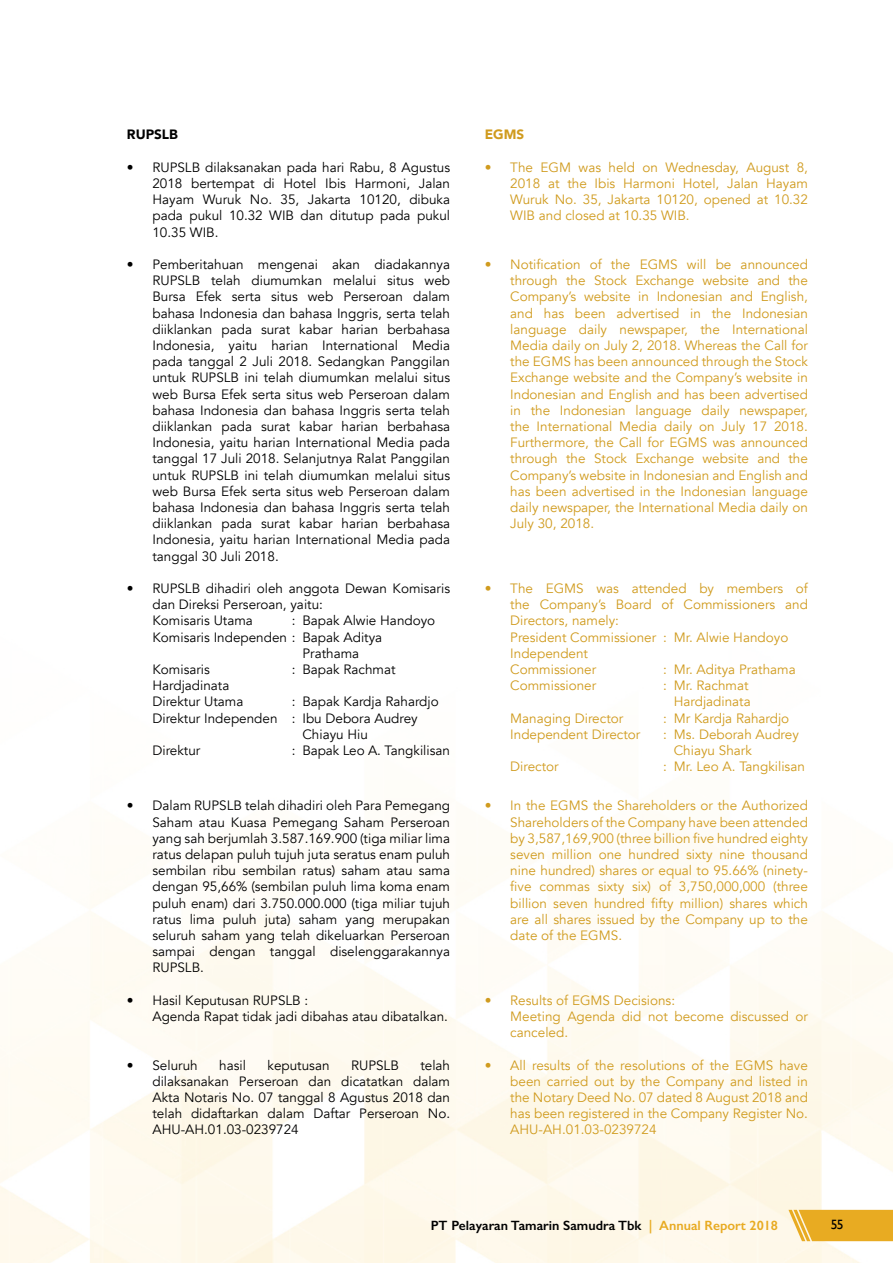
<style>
.page{position:relative;width:893px;height:1263px;background:#fff}
.page>*{position:absolute;margin:0;border:0;box-sizing:border-box;transform-origin:0 0}
.t1{font:13.5px/16.2px "Avenir";color:#000;text-align:justify}
.t2{font:13.5px/16.2px "Avenir";color:#d09b1e;text-align:justify}
.t3{font:600 13.5px "Gill Sans";color:#000}
.t4{font:900 13.5px "Avenir";color:#000}
.t5{font:900 13.5px "Avenir";color:#d09b1e}
.t6{font:13.5px "Gill Sans";color:#000}
.s1{font-weight:900}
.s2{color:#e8ab22}
</style>
<div class="page">
<svg style="left:788px;top:1210px;width:105px;height:31px;background:#eab235"></svg>
<p class="t4" style="left:127px;top:123px;width:53px">RUPSLB</p>
<p class="t1" style="left:152px;top:159px;width:299px;text-indent:-26px">• RUPSLB dilaksanakan pada hari Rabu, 8 Agustus 2018 bertempat di Hotel Ibis Harmoni, Jalan Hayam Wuruk No. 35, Jakarta 10120, dibuka pada pukul 10.32 WIB dan ditutup pada pukul 10.35 WIB.</p>
<p class="t1" style="left:152px;top:256px;width:299px;text-indent:-26px">• Pemberitahuan mengenai akan diadakannya RUPSLB telah diumumkan melalui situs web Bursa Efek serta situs web Perseroan dalam bahasa Indonesia dan bahasa Inggris, serta telah diiklankan pada surat kabar harian berbahasa Indonesia, yaitu harian International Media pada tanggal 2 Juli 2018. Sedangkan Panggilan untuk RUPSLB ini telah diumumkan melalui situs web Bursa Efek serta situs web Perseroan dalam bahasa Indonesia dan bahasa Inggris serta telah diiklankan pada surat kabar harian berbahasa Indonesia, yaitu harian International Media pada tanggal 17 Juli 2018. Selanjutnya Ralat Panggilan untuk RUPSLB ini telah diumumkan melalui situs web Bursa Efek serta situs web Perseroan dalam bahasa Indonesia dan bahasa Inggris serta telah diiklankan pada surat kabar harian berbahasa Indonesia, yaitu harian International Media pada tanggal 30 Juli 2018.</p>
<p class="t1" style="left:152px;top:580px;width:299px;text-align:left;text-indent:-26px">• RUPSLB dihadiri oleh anggota Dewan Komisaris dan Direksi Perseroan, yaitu:<br>Komisaris Utama</p>
<p class="t1" style="left:292px;top:613px;width:145px">: Bapak Alwie Handoyo</p>
<p class="t1" style="left:152px;top:629px;width:231px">Komisaris Independen : Bapak Aditya</p>
<p class="t1" style="left:302px;top:645px;width:58px">Prathama</p>
<p class="t1" style="left:152px;top:661px;width:59px">Komisaris</p>
<p class="t1" style="left:292px;top:661px;width:105px">: Bapak Rachmat</p>
<p class="t1" style="left:152px;top:678px;width:92px">Hardjadinata<br>Direktur Utama</p>
<p class="t1" style="left:292px;top:694px;width:148px">: Bapak Kardja Rahardjo</p>
<p class="t1" style="left:152px;top:710px;width:267px">Direktur Independen : Ibu Debora Audrey</p>
<p class="t1" style="left:302px;top:726px;width:67px">Chiayu Hiu</p>
<p class="t1" style="left:152px;top:742px;width:49px">Direktur</p>
<p class="t1" style="left:292px;top:742px;width:160px">: Bapak Leo A. Tangkilisan</p>
<p class="t1" style="left:152px;top:798px;width:299px;text-indent:-26px">• Dalam RUPSLB telah dihadiri oleh Para Pemegang Saham atau Kuasa Pemegang Saham Perseroan yang sah berjumlah 3.587.169.900 (tiga miliar lima ratus delapan puluh tujuh juta seratus enam puluh sembilan ribu sembilan ratus) saham atau sama dengan 95,66% (sembilan puluh lima koma enam puluh enam) dari 3.750.000.000 (tiga miliar tujuh ratus lima puluh juta) saham yang merupakan seluruh saham yang telah dikeluarkan Perseroan sampai dengan tanggal diselenggarakannya RUPSLB.</p>
<p class="t1" style="left:152px;top:992px;width:297px;text-indent:-26px"><span class="s1">•</span> Hasil Keputusan RUPSLB :<br>Agenda Rapat tidak jadi dibahas atau dibatalkan.</p>
<p class="t1" style="left:127px;top:1057px;width:72px">• Seluruh</p>
<p class="t1" style="left:219px;top:1057px;width:28px">hasil</p>
<p class="t1" style="left:268px;top:1057px;width:64px">keputusan</p>
<p class="t1" style="left:351px;top:1057px;width:49px">RUPSLB</p>
<p class="t1" style="left:152px;top:1057px;width:299px;text-indent:268px">telah dilaksanakan Perseroan dan dicatatkan dalam Akta Notaris No. 07 tanggal 8 Agustus 2018 dan telah didaftarkan dalam Daftar Perseroan No.<br>AHU-AH.01.03-0239724</p>
<p class="t5" style="left:485px;top:123px;width:41px">EGMS</p>
<p class="t2" style="left:510px;top:159px;width:299px;text-indent:-26px">• The EGM was held on Wednesday, August 8, 2018 at the Ibis Harmoni Hotel, Jalan Hayam Wuruk No. 35, Jakarta 10120, opened at 10.32<br>WIB and closed at 10.35 WIB.</p>
<p class="t2" style="left:510px;top:256px;width:299px;text-indent:-26px">• Notification of the EGMS will be announced through the Stock Exchange website and the Company’s website in Indonesian and English, and has been advertised in the Indonesian language daily newspaper, the International Media daily on July 2, 2018. Whereas the Call for the EGMS has been announced through the Stock Exchange website and the Company’s website in Indonesian and English and has been advertised in the Indonesian language daily newspaper, the International Media daily on July 17 2018.<br>Furthermore, the Call for EGMS was announced through the Stock Exchange website and the Company’s website in Indonesian and English and has been advertised in the Indonesian language daily newspaper, the International Media daily on July 30, 2018.</p>
<p class="t2" style="left:510px;top:580px;width:299px;text-align:left;text-indent:-26px">• The EGMS was attended by members of the Company’s Board of Commissioners and<br>Directors, namely:<br>President Commissioner : Mr. Alwie Handoyo<br>Independent<br>Commissioner</p>
<p class="t2" style="left:663px;top:661px;width:134px">: Mr. Aditya Prathama</p>
<p class="t2" style="left:510px;top:678px;width:87px">Commissioner</p>
<p class="t2" style="left:663px;top:678px;width:89px;text-align:right">: Mr. Rachmat<br>Hardjadinata</p>
<p class="t2" style="left:510px;top:710px;width:114px">Managing Director</p>
<p class="t2" style="left:663px;top:710px;width:128px">: Mr Kardja Rahardjo</p>
<p class="t2" style="left:510px;top:726px;width:132px">Independent Director</p>
<p class="t2" style="left:674px;top:726px;width:127px;text-indent:-11px">: Ms. Deborah Audrey<br>Chiayu Shark</p>
<p class="t2" style="left:510px;top:759px;width:50px">Director</p>
<p class="t2" style="left:663px;top:759px;width:143px">: Mr. Leo A. Tangkilisan</p>
<p class="t2" style="left:510px;top:798px;width:299px;text-indent:-26px">• In the EGMS the Shareholders or the Authorized Shareholders of the Company have been attended by 3,587,169,900 (three billion five hundred eighty seven million one hundred sixty nine thousand nine hundred) shares or equal to 95.66% (ninety&shy;five commas sixty six) of 3,750,000,000 (three billion seven hundred fifty million) shares which are all shares issued by the Company up to the date of the EGMS.</p>
<p class="t2" style="left:510px;top:992px;width:299px;text-align:left;text-indent:-26px">• Results of EGMS Decisions:<br>Meeting Agenda did not become discussed or canceled.</p>
<p class="t2" style="left:510px;top:1057px;width:299px;text-indent:-26px">• All results of the resolutions of the EGMS have been carried out by the Company and listed in the Notary Deed No. 07 dated 8 August 2018 and has been registered in the Company Register No.<br>AHU-AH.01.03-0239724</p>
<p class="t3" style="left:431px;top:1217px;width:349px">PT Pelayaran Tamarin Samudra Tbk <span class="s2">| Annual Report 2018</span></p>
<p class="t6" style="left:831px;top:1217px;width:14px">55</p>
</div>
